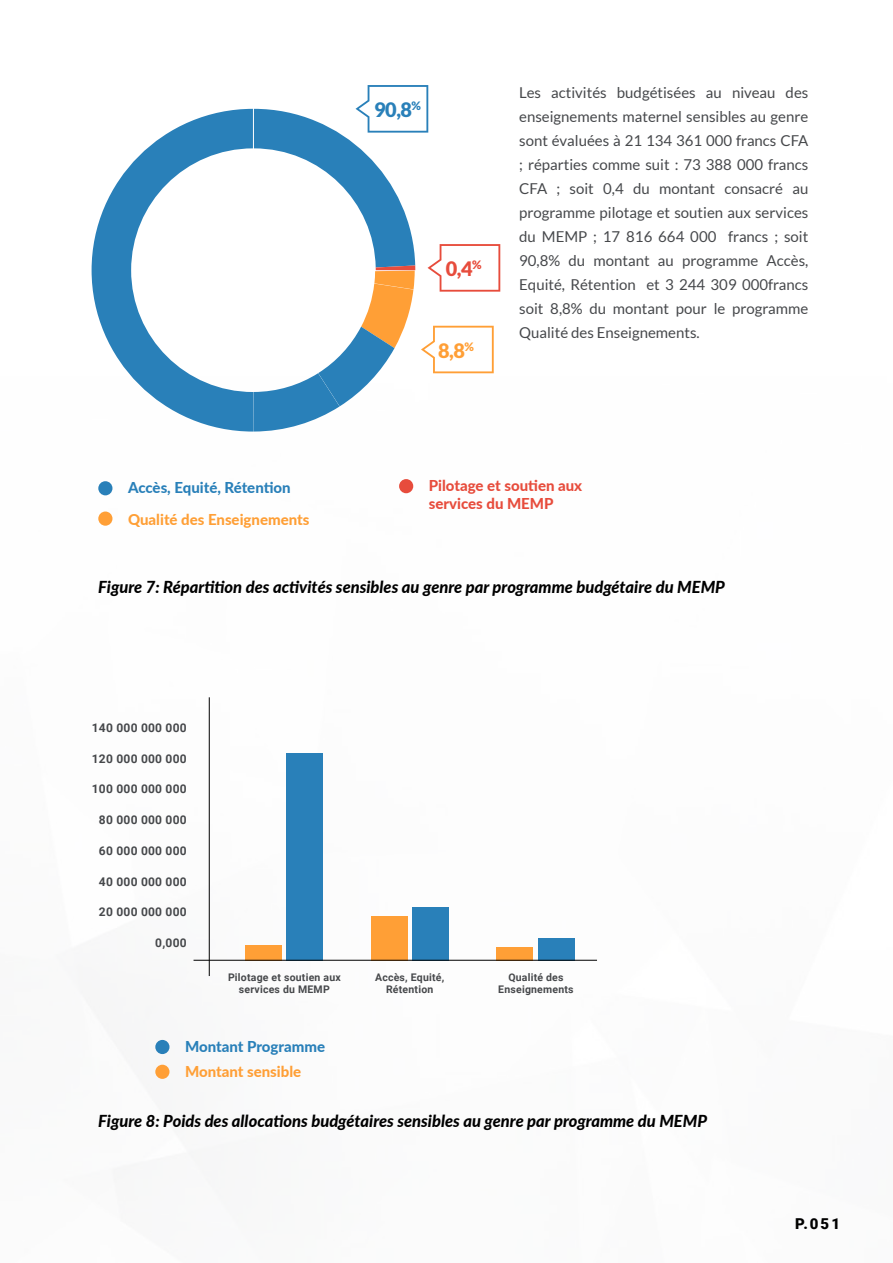
<style>
.page{position:relative;width:893px;height:1263px;background:#fff}
.page>*{position:absolute;margin:0;border:0;box-sizing:border-box;transform-origin:0 0}
.t1{font:900 19.95px "Lato";color:#2980b9}
.t2{font:900 19.95px "Lato";color:#e74c3c}
.t3{font:900 19.95px "Lato";color:#ff9f36}
.t4{font:italic 800 16.5px "Lato";color:#000}
.t5{font:15px/24px "Lato";color:#46484b;text-align:justify}
.t6{font:800 15px "Lato";letter-spacing:-.005em;color:#2980b9}
.t7{font:800 15px "Lato";color:#ff9f36}
.t8{font:800 15px/18px "Lato";color:#e74c3c}
.t9{font:900 15px "Roboto";color:#000}
.t10{font:700 12px "Roboto";letter-spacing:.02em;color:#46484b}
.t11{font:700 10.5px/12.6px "Roboto";letter-spacing:.02em;color:#46484b;text-align:center}
</style>
<div class="page">
<svg style="left:92px;top:109px;width:162px;height:323px"></svg>
<svg style="left:254px;top:85px;width:246px;height:346px"></svg>
<div style="left:98px;top:481px;width:14px;height:14px;background:#2980b9;border-radius:50%"></div>
<div style="left:155px;top:1040px;width:14px;height:14px;background:#2980b9;border-radius:50%"></div>
<div style="left:399px;top:479px;width:14px;height:14px;background:#e74c3c;border-radius:50%"></div>
<div style="left:155px;top:1065px;width:14px;height:14px;background:#ff9f36;border-radius:50%"></div>
<div style="left:98px;top:511px;width:14px;height:15px;background:#ff9f36;border-radius:50%"></div>
<div style="left:245px;top:945px;width:37px;height:16px;background:#ff9f36"></div>
<div style="left:371px;top:916px;width:37px;height:45px;background:#ff9f36"></div>
<div style="left:497px;top:947px;width:36px;height:14px;background:#ff9f36"></div>
<div style="left:286px;top:754px;width:37px;height:207px;background:#2980b9"></div>
<div style="left:412px;top:907px;width:37px;height:54px;background:#2980b9"></div>
<div style="left:538px;top:938px;width:37px;height:23px;background:#2980b9"></div>
<hr style="left:209px;top:697px;width:1px;height:279px;background:#000">
<hr style="left:194px;top:960px;width:403px;height:1px;background:#000">
<p class="t6" style="left:128px;top:477px;width:164px">Accès, Equité, Rétention</p>
<p class="t7" style="left:128px;top:508px;width:183px">Qualité des Enseignements</p>
<h1 class="t1" style="left:374px;top:98px;width:48px">90,8<sup>%</sup></h1>
<h1 class="t2" style="left:446px;top:257px;width:37px">0,4<sup>%</sup></h1>
<h1 class="t3" style="left:438px;top:338px;width:37px">8,8<sup>%</sup></h1>
<p class="t5" style="left:519px;top:80px;width:291px">Les activités budgétisées au niveau des enseignements maternel sensibles au genre sont évaluées à 21 134 361 000 francs CFA ; réparties comme suit : 73 388 000 francs CFA ; soit 0,4 du montant consacré au programme pilotage et soutien aux services du MEMP ; 17 816 664 000 francs ; soit 90,8% du montant au programme Accès, Equité, Rétention et 3 244 309 000francs soit 8,8% du montant pour le programme Qualité des Enseignements.</p>
<p class="t8" style="left:429px;top:476px;width:155px">Pilotage et soutien aux services du MEMP</p>
<p class="t4" style="left:98px;top:575px;width:628px">Figure 7: Répartition des activités sensibles au genre par programme budgétaire du MEMP</p>
<p class="t10" style="left:92px;top:719px;width:96px">140 000 000 000</p>
<p class="t10" style="left:92px;top:750px;width:96px">120 000 000 000</p>
<p class="t10" style="left:92px;top:781px;width:96px">100 000 000 000</p>
<p class="t10" style="left:99px;top:811px;width:89px">80 000 000 000</p>
<p class="t10" style="left:99px;top:842px;width:89px">60 000 000 000</p>
<p class="t10" style="left:99px;top:873px;width:89px">40 000 000 000</p>
<p class="t10" style="left:99px;top:903px;width:89px">20 000 000 000</p>
<p class="t10" style="left:155px;top:934px;width:33px">0,000</p>
<p class="t11" style="left:228px;top:970px;width:114px">Pilotage et soutien aux services du MEMP</p>
<p class="t11" style="left:375px;top:970px;width:71px">Accès, Equité,<br>Rétention</p>
<p class="t11" style="left:498px;top:970px;width:77px">Qualité des<br>Enseignements</p>
<p class="t6" style="left:185px;top:1035px;width:141px">Montant Programme</p>
<p class="t7" style="left:185px;top:1060px;width:118px">Montant sensible</p>
<p class="t4" style="left:98px;top:1109px;width:610px">Figure 8: Poids des allocations budgétaires sensibles au genre par programme du MEMP</p>
<p class="t9" style="left:795px;top:1213px;width:46px">P.051</p>
</div>
